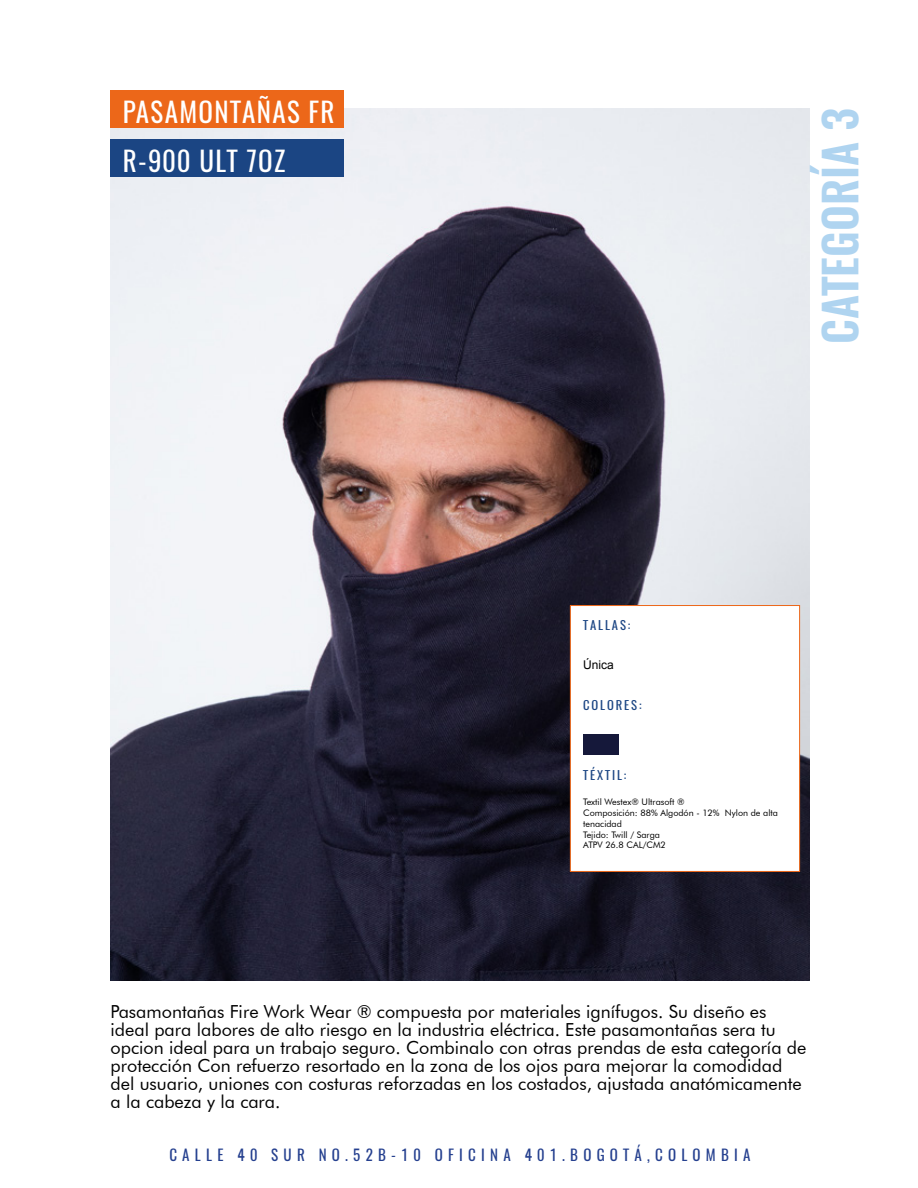
<style>
.page{position:relative;width:918px;height:1188px;background:#fff}
.page>*{position:absolute;margin:0;border:0;box-sizing:border-box;transform-origin:0 0}
.t1{font:600 45px "Oswald";color:#afd4f0}
.t2{font:27px/49.1px "Oswald";letter-spacing:.05em;color:#fff}
.t3{font:18px/18px "Futura BT";color:#000}
.t4{font:15px "Oswald";letter-spacing:.35em;color:#25408f}
.t5{font:12px "Oswald";letter-spacing:.15em;color:#1b4583;scale:1.05 1}
.t6{font:12px "Arial";color:#000}
.t7{font:9px/10.8px "Futura BT";color:#000}
</style>
<div class="page">
<img style="left:111px;top:108px;width:698px;height:872px">
<div style="left:570px;top:605px;width:230px;height:267px;background:#fff;border:1px solid #ec6719"></div>
<div style="left:110px;top:90px;width:233px;height:37px;background:#ec6719"></div>
<div style="left:110px;top:139px;width:233px;height:37px;background:#1b4583"></div>
<div style="left:583px;top:734px;width:35px;height:21px;background:#15183a"></div>
<h2 class="t2" style="left:123px;top:88px;width:213px">PASAMONTAÑAS FR<br>R-900 ULT 7OZ</h2>
<h1 class="t1" style="left:809px;top:344px;width:238px;rotate:-90deg">CATEGORÍA 3</h1>
<p class="t5" style="left:583px;top:617px;width:46px">TALLAS:</p>
<p class="t6" style="left:583px;top:657px;width:32px">Única</p>
<p class="t5" style="left:583px;top:696px;width:57px">COLORES:</p>
<p class="t5" style="left:583px;top:767px;width:43px">TÉXTIL:</p>
<p class="t7" style="left:583px;top:796px;width:196px">Textil Westex® Ultrasoft ®<br>Composición: 88% Algodón - 12% Nylon de alta tenacidad<br>Tejido: Twill / Sarga<br>ATPV 26.8 CAL/CM2</p>
<p class="t3" style="left:111px;top:1003px;width:697px">Pasamontañas Fire Work Wear ® compuesta por materiales ignífugos. Su diseño es ideal para labores de alto riesgo en la industria eléctrica. Este pasamontañas sera tu opcion ideal para un trabajo seguro. Combinalo con otras prendas de esta categoría de protección Con refuerzo resortado en la zona de los ojos para mejorar la comodidad del usuario, uniones con costuras reforzadas en los costados, ajustada anatómicamente a la cabeza y la cara.</p>
<p class="t4" style="left:169px;top:1144px;width:583px">CALLE 40 SUR NO.52B-10 OFICINA 401.BOGOTÁ,COLOMBIA</p>
</div>
